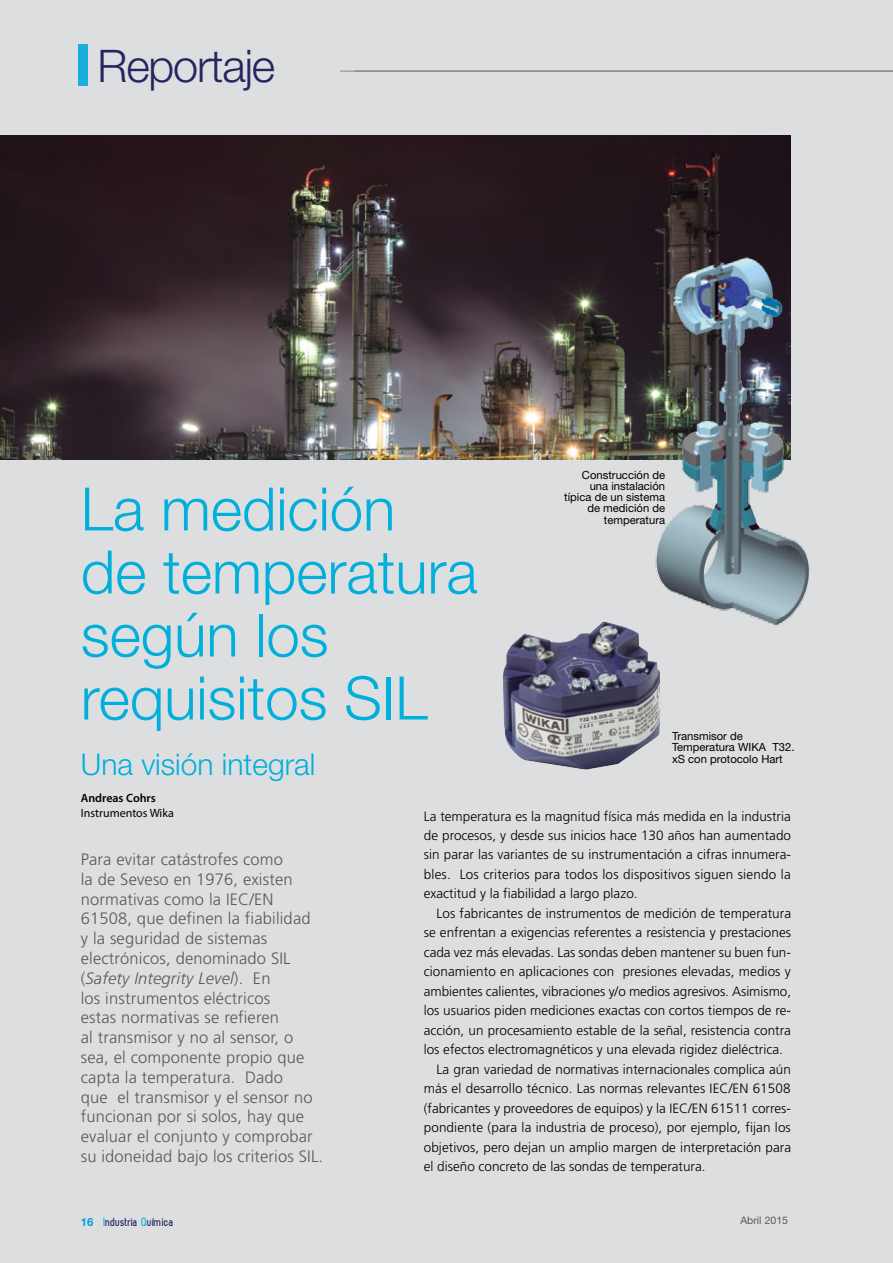
<style>
.page{position:relative;width:893px;height:1263px;background:#dddedf}
.page>*{position:absolute;margin:0;border:0;box-sizing:border-box;transform-origin:0 0}
.t1{font:300 60px/63px "Helvetica Neue LT Std";color:#00afdb}
.t2{font:300 45px "Helvetica Neue LT Std";letter-spacing:-.025em;color:#282460}
.t3{font:300 30px "Helvetica Neue LT Std";color:#00afdb}
.t4{font:300 16.5px/19.8px "Frutiger";letter-spacing:.01em;color:#58595b}
.t5{font:300 13.5px/19.5px "Frutiger";color:#000;text-align:justify}
.t6{font:700 12px "Zag";color:#282460}
.t7{font:12px "Myriad Pro";color:#000}
.t8{font:600 12px "Myriad Pro";color:#000}
.t9{font:11.25px/11.2px "Helvetica Neue LT Std";color:#000;text-align:right}
.t10{font:10.5px "Helvetica Neue LT Std";color:#58595b}
.s1{font-weight:700;font-size:58.5px;color:#1bace0}
.s2{font-style:italic}
.s3{font-family:"Helvetica Neue LT Std";font-size:11.25px;color:#009ddc}
.s4{color:#1bace0}
</style>
<div class="page">
<hr style="left:340px;top:71px;width:553px;height:1px;background:#808285">
<img style="left:0;top:135px;width:791px;height:324px">
<img style="left:648px;top:252px;width:162px;height:374px">
<img style="left:503px;top:621px;width:157px;height:149px">
<h2 class="t2" style="left:74px;top:38px;width:203px"><span class="s1">I</span> Reportaje</h2>
<h1 class="t1" style="left:81px;top:476px;width:398px">La medición<br>de temperatura según los requisitos SIL</h1>
<h3 class="t3" style="left:81px;top:746px;width:236px">Una visión integral</h3>
<p class="t9" style="left:564px;top:469px;width:102px">Construcción de una instalación típica de un sistema de medición de temperatura</p>
<p class="t9" style="left:672px;top:730px;width:124px;text-align:left">Transmisor de<br>Temperatura WIKA T32. xS con protocolo Hart</p>
<p class="t8" style="left:81px;top:790px;width:77px">Andreas Cohrs</p>
<p class="t7" style="left:81px;top:806px;width:95px">Instrumentos Wika</p>
<p class="t4" style="left:81px;top:850px;width:244px">Para evitar catástrofes como<br>la de Seveso en 1976, existen normativas como la IEC/EN<br>61508, que definen la fiabilidad<br>y la seguridad de sistemas electrónicos, denominado SIL (<span class="s2">Safety Integrity Level</span>). En<br>los instrumentos eléctricos<br>estas normativas se refieren<br>al transmisor y no al sensor, o sea, el componente propio que capta la temperatura. Dado<br>que el transmisor y el sensor no funcionan por si solos, hay que evaluar el conjunto y comprobar su idoneidad bajo los criterios SIL.</p>
<p class="t5" style="left:424px;top:806px;width:369px">La temperatura es la magnitud física más medida en la industria de procesos, y desde sus inicios hace 130 años han aumentado sin parar las variantes de su instrumentación a cifras innumera&shy;bles. Los criterios para todos los dispositivos siguen siendo la exactitud y la fiabilidad a largo plazo.</p>
<p class="t5" style="left:437px;top:904px;width:356px">Los fabricantes de instrumentos de medición de temperatura</p>
<p class="t5" style="left:424px;top:923px;width:369px">se enfrentan a exigencias referentes a resistencia y prestaciones</p>
<p class="t5" style="left:424px;top:943px;width:369px">cada vez más elevadas. Las sondas deben mantener su buen fun-</p>
<p class="t5" style="left:424px;top:962px;width:368px">cionamiento en aplicaciones con presiones elevadas, medios y</p>
<p class="t5" style="left:424px;top:982px;width:369px">ambientes calientes, vibraciones y/o medios agresivos. Asimismo,</p>
<p class="t5" style="left:424px;top:1001px;width:369px">los usuarios piden mediciones exactas con cortos tiempos de re-</p>
<p class="t5" style="left:424px;top:1021px;width:369px">acción, un procesamiento estable de la señal, resistencia contra</p>
<p class="t5" style="left:424px;top:1040px;width:360px">los efectos electromagnéticos y una elevada rigidez dieléctrica.</p>
<p class="t5" style="left:437px;top:1060px;width:356px">La gran variedad de normativas internacionales complica aún</p>
<p class="t5" style="left:424px;top:1079px;width:368px">más el desarrollo técnico. Las normas relevantes IEC/EN 61508</p>
<p class="t5" style="left:424px;top:1099px;width:369px">(fabricantes y proveedores de equipos) y la IEC/EN 61511 corres-</p>
<p class="t5" style="left:424px;top:1118px;width:369px">pondiente (para la industria de proceso), por ejemplo, fijan los</p>
<p class="t5" style="left:424px;top:1138px;width:369px">objetivos, pero dejan un amplio margen de interpretación para</p>
<p class="t5" style="left:424px;top:1157px;width:283px">el diseño concreto de las sondas de temperatura.</p>
<p class="t6" style="left:81px;top:1215px;width:94px"><span class="s3">16</span> <span class="s4">I</span>ndustria <span class="s4">Q</span>uímica</p>
<p class="t10" style="left:740px;top:1214px;width:49px">Abril 2015</p>
</div>
